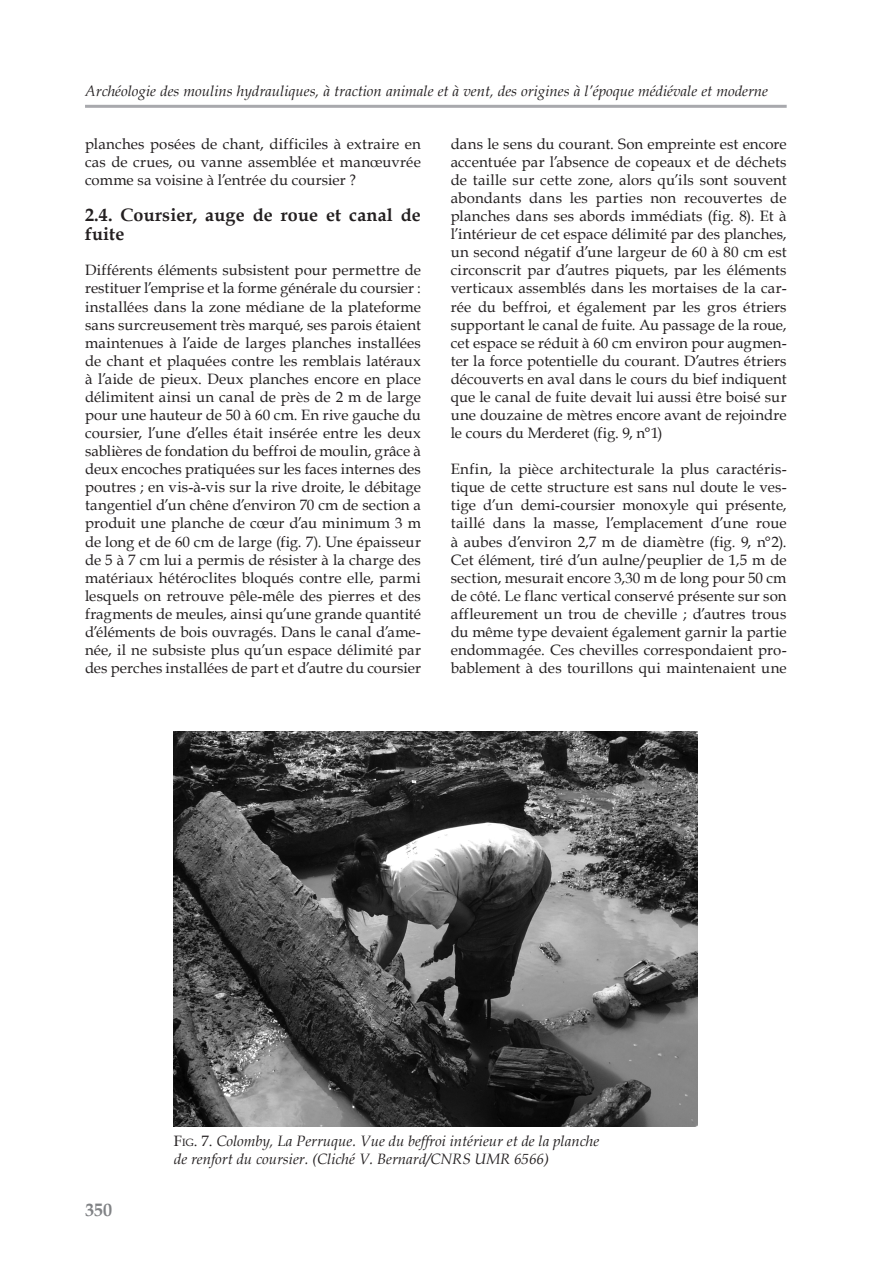
<style>
.page{position:relative;width:893px;height:1263px;background:#fff}
.page>*{position:absolute;margin:0;border:0;box-sizing:border-box;transform-origin:0 0}
.t1{font:700 18px/18.8px "Book Antiqua";letter-spacing:.01em;color:#231f20}
.t2{font:700 18px "Book Antiqua";color:#808285}
.t3{font:15px/18.1px "Book Antiqua";letter-spacing:.005em;color:#231f20;text-align:justify}
.t4{font:italic 15px/18.1px "Book Antiqua";color:#231f20}
.s1{font-style:normal}
.s2{font-style:normal;font-size:10.5px}
</style>
<div class="page">
<hr style="left:85px;top:105px;width:702px;height:3px;background:#a8a9ad">
<img style="left:174px;top:731px;width:524px;height:396px">
<p class="t4" style="left:85px;top:81px;width:684px">Archéologie des moulins hydrauliques, à traction animale et à vent, des origines à l’époque médiévale et moderne</p>
<p class="t3" style="left:85px;top:134px;width:337px">planches posées de chant, difficiles à extraire en cas de crues, ou vanne assemblée et manœuvrée comme sa voisine à l’entrée du coursier ?</p>
<p class="t1" style="left:85px;top:205px;width:337px">2.4. Coursier, auge de roue et canal de fuite</p>
<p class="t3" style="left:85px;top:261px;width:337px">Différents éléments subsistent pour permettre de restituer l’emprise et la forme générale du coursier : installées dans la zone médiane de la plateforme sans surcreusement très marqué, ses parois étaient maintenues à l’aide de larges planches installées de chant et plaquées contre les remblais latéraux à l’aide de pieux. Deux planches encore en place délimitent ainsi un canal de près de 2 m de large pour une hauteur de 50 à 60 cm. En rive gauche du coursier, l’une d’elles était insérée entre les deux sablières de fondation du beffroi de moulin, grâce à deux encoches pratiquées sur les faces internes des poutres ; en vis-à-vis sur la rive droite, le débitage tangentiel d’un chêne d’environ 70 cm de section a produit une planche de cœur d’au minimum 3 m de long et de 60 cm de large (fig. 7). Une épaisseur de 5 à 7 cm lui a permis de résister à la charge des matériaux hétéroclites bloqués contre elle, parmi lesquels on retrouve pêle-mêle des pierres et des fragments de meules, ainsi qu’une grande quantité d’éléments de bois ouvragés. Dans le canal d’ame&shy;née, il ne subsiste plus qu’un espace délimité par des perches installées de part et d’autre du coursier</p>
<p class="t3" style="left:451px;top:134px;width:337px">dans le sens du courant. Son empreinte est encore accentuée par l’absence de copeaux et de déchets de taille sur cette zone, alors qu’ils sont souvent abondants dans les parties non recouvertes de planches dans ses abords immédiats (fig. 8). Et à l’intérieur de cet espace délimité par des planches, un second négatif d’une largeur de 60 à 80 cm est circonscrit par d’autres piquets, par les éléments verticaux assemblés dans les mortaises de la car&shy;rée du beffroi, et également par les gros étriers supportant le canal de fuite. Au passage de la roue, cet espace se réduit à 60 cm environ pour augmen&shy;ter la force potentielle du courant. D’autres étriers découverts en aval dans le cours du bief indiquent que le canal de fuite devait lui aussi être boisé sur une douzaine de mètres encore avant de rejoindre le cours du Merderet (fig. 9, n°1)</p>
<p class="t3" style="left:451px;top:460px;width:337px">Enfin, la pièce architecturale la plus caractéris&shy;tique de cette structure est sans nul doute le ves&shy;tige d’un demi-coursier monoxyle qui présente, taillé dans la masse, l’emplacement d’une roue à aubes d’environ 2,7 m de diamètre (fig. 9, n°2).<br>Cet élément, tiré d’un aulne/peuplier de 1,5 m de section, mesurait encore 3,30 m de long pour 50 cm de côté. Le flanc vertical conservé présente sur son affleurement un trou de cheville ; d’autres trous du même type devaient également garnir la partie endommagée. Ces chevilles correspondaient pro&shy;bablement à des tourillons qui maintenaient une</p>
<p class="t2" style="left:85px;top:1199px;width:28px">350</p>
<p class="t4" style="left:174px;top:1132px;width:427px"><span class="s1">F</span><span class="s2">ig</span><span class="s1">. 7.</span> Colomby, La Perruque. Vue du beffroi intérieur et de la planche de renfort du coursier. (Cliché V. Bernard/CNRS UMR 6566)</p>
</div>
